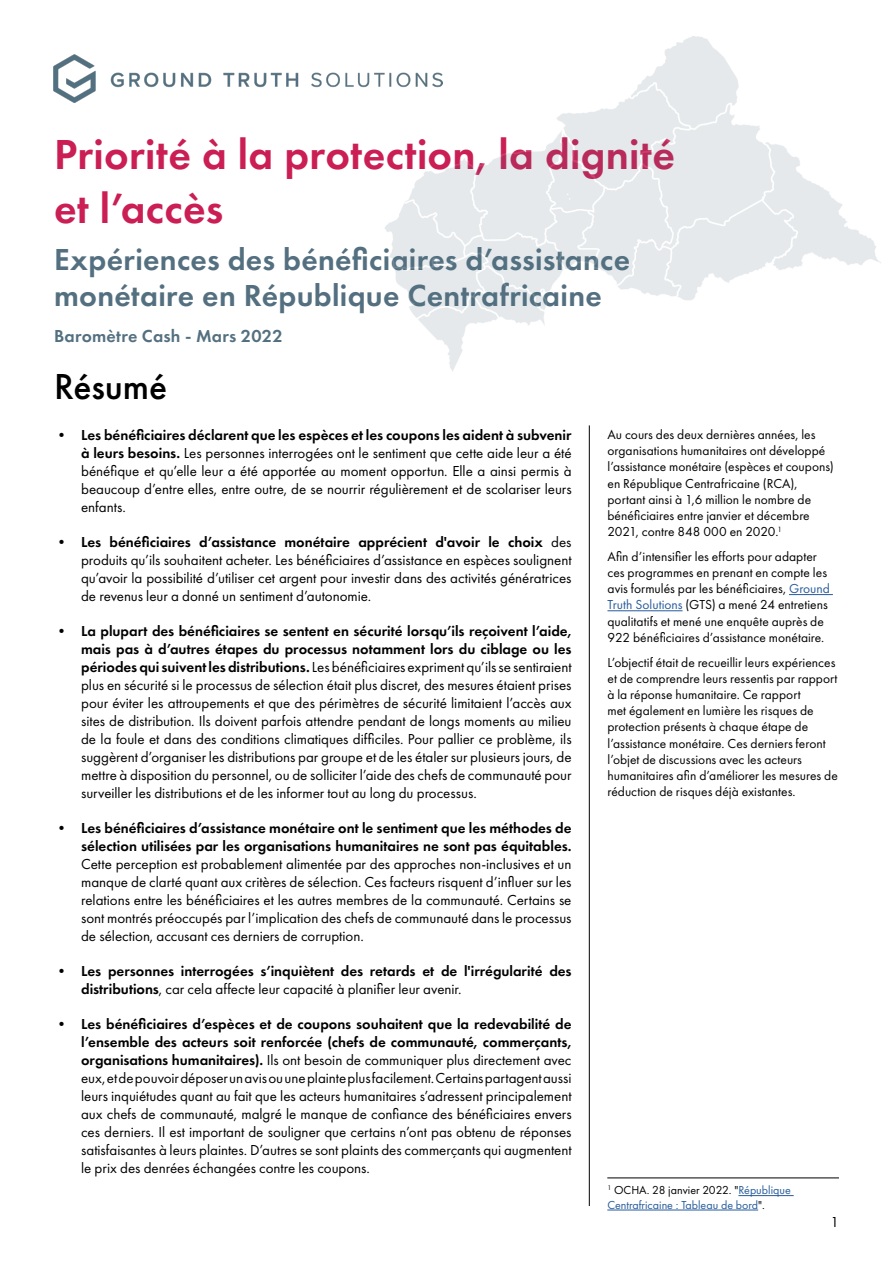
<style>
.page{position:relative;width:893px;height:1263px;background:#fff}
.page>*{position:absolute;margin:0;border:0;box-sizing:border-box;transform-origin:0 0}
.t1{font:600 43.5px/54px "Futura PT";letter-spacing:.01em;color:#ca1e54}
.Heading_1{font:500 37.5px "Futura PT";color:#000}
.t2{font:600 31.5px/36px "Futura PT";letter-spacing:.01em;color:#547080}
.t3{font:600 18px "Futura PT";letter-spacing:.01em;color:#547080}
.t4{font:15px/18px "Futura PT";color:#000;text-align:justify}
.t5{font:600 15px/18px "Futura PT";color:#000}
.Text{font:13.5px/16.2px "Futura PT";color:#000}
.Footnotes{font:12px/14.4px "Futura PT";color:#275b9b}
.s1{font-weight:600}
.s2{font-weight:400}
.s3{color:#275b9b}
.s4{color:#000}
</style>
<div class="page">
<img style="left:54px;top:54px;width:329px;height:49px">
<img style="left:383px;top:36px;width:498px;height:336px">
<hr style="left:789px;top:594px;width:44px;height:1px;background:#275b9b">
<hr style="left:607px;top:610px;width:76px;height:1px;background:#275b9b">
<hr style="left:607px;top:1178px;width:232px;height:1px;background:#000">
<hr style="left:738px;top:1195px;width:56px;height:1px;background:#275b9b">
<hr style="left:607px;top:1210px;width:151px;height:1px;background:#275b9b">
<hr style="left:589px;top:425px;width:1px;height:781px;background:#000">
<p class="t1" style="left:54px;top:127px;width:623px">Priorité à la protection, la dignité et l’accès</p>
<p class="t2" style="left:54px;top:241px;width:578px">Expériences des bénéficiaires d’assistance monétaire en République Centrafricaine</p>
<p class="t3" style="left:54px;top:325px;width:230px">Baromètre Cash - Mars 2022</p>
<p class="Heading_1" style="left:54px;top:364px;width:115px">Résumé</p>
<p class="t4" style="left:81px;top:426px;width:492px;text-indent:-27px"><span class="s1">• Les bénéficiaires déclarent que les espèces et les coupons les aident à subvenir à leurs besoins.</span> Les personnes interrogées ont le sentiment que cette aide leur a été bénéfique et qu’elle leur a été apportée au moment opportun. Elle a ainsi permis à beaucoup d’entre elles, entre outre, de se nourrir régulièrement et de scolariser leurs enfants.</p>
<p class="t4" style="left:81px;top:533px;width:492px;text-indent:-27px"><span class="s1">• Les bénéficiaires d’assistance monétaire apprécient d'avoir le choix</span> des produits qu’ils souhaitent acheter. Les bénéficiaires d’assistance en espèces soulignent qu’avoir la possibilité d’utiliser cet argent pour investir dans des activités génératrices de revenus leur a donné un sentiment d’autonomie.</p>
<p class="t4" style="left:81px;top:622px;width:492px;text-indent:-27px"><span class="s1">• La plupart des bénéficiaires se sentent en sécurité lorsqu’ils reçoivent l’aide, mais pas à d’autres étapes du processus notamment lors du ciblage ou les périodes qui suivent les distributions.</span> Les bénéficiaires expriment qu’ils se sentiraient plus en sécurité si le processus de sélection était plus discret, des mesures étaient prises pour éviter les attroupements et que des périmètres de sécurité limitaient l’accès aux sites de distribution. Ils doivent parfois attendre pendant de longs moments au milieu de la foule et dans des conditions climatiques difficiles. Pour pallier ce problème, ils suggèrent d’organiser les distributions par groupe et de les étaler sur plusieurs jours, de mettre à disposition du personnel, ou de solliciter l’aide des chefs de communauté pour surveiller les distributions et de les informer tout au long du processus.</p>
<p class="t4" style="left:81px;top:819px;width:492px;text-indent:-27px"><span class="s1">• Les bénéficiaires d’assistance monétaire ont le sentiment que les méthodes de sélection utilisées par les organisations humanitaires ne sont pas équitables.<br></span>Cette perception est probablement alimentée par des approches non-inclusives et un manque de clarté quant aux critères de sélection. Ces facteurs risquent d’influer sur les relations entre les bénéficiaires et les autres membres de la communauté. Certains se sont montrés préoccupés par l’implication des chefs de communauté dans le processus de sélection, accusant ces derniers de corruption.</p>
<p class="t5" style="left:81px;top:962px;width:492px;text-indent:-27px">• Les personnes interrogées s’inquiètent des retards et de l'irrégularité des distributions<span class="s2">, car cela affecte leur capacité à planifier leur avenir.</span></p>
<p class="t4" style="left:81px;top:1015px;width:492px;text-indent:-27px"><span class="s1">• Les bénéficiaires d’espèces et de coupons souhaitent que la redevabilité de l’ensemble des acteurs soit renforcée (chefs de communauté, commerçants, organisations humanitaires).</span> Ils ont besoin de communiquer plus directement avec eux, et de pouvoir déposer un avis ou une plainte plus facilement. Certains partagent aussi leurs inquiétudes quant au fait que les acteurs humanitaires s’adressent principalement aux chefs de communauté, malgré le manque de confiance des bénéficiaires envers ces derniers. Il est important de souligner que certains n’ont pas obtenu de réponses satisfaisantes à leurs plaintes. D’autres se sont plaints des commerçants qui augmentent le prix des denrées échangées contre les coupons.</p>
<p class="Text" style="left:607px;top:426px;width:228px">Au cours des deux dernières années, les organisations humanitaires ont développé l’assistance monétaire (espèces et coupons) en République Centrafricaine (RCA), portant ainsi à 1,6 million le nombre de bénéficiaires entre janvier et décembre 2021, contre 848 000 en 2020.<sup>1</sup></p>
<p class="Text" style="left:607px;top:548px;width:224px">Afin d’intensifier les efforts pour adapter ces programmes en prenant en compte les avis formulés par les bénéficiaires, <span class="s3">Ground Truth Solutions</span> (GTS) a mené 24 entretiens qualitatifs et mené une enquête auprès de 922 bénéficiaires d’assistance monétaire.</p>
<p class="Text" style="left:607px;top:654px;width:232px">L’objectif était de recueillir leurs expériences et de comprendre leurs ressentis par rapport à la réponse humanitaire. Ce rapport<br>met également en lumière les risques de protection présents à chaque étape de l’assistance monétaire. Ces derniers feront l’objet de discussions avec les acteurs humanitaires afin d’améliorer les mesures de réduction de risques déjà existantes.</p>
<p class="Footnotes" style="left:607px;top:1183px;width:185px"><sup>1</sup> <span class="s4">OCHA. 28 janvier 2022. "</span>République<br>Centrafricaine : Tableau de bord<span class="s4">".</span></p>
<p class="t4" style="left:830px;top:1213px;width:10px">1</p>
</div>
